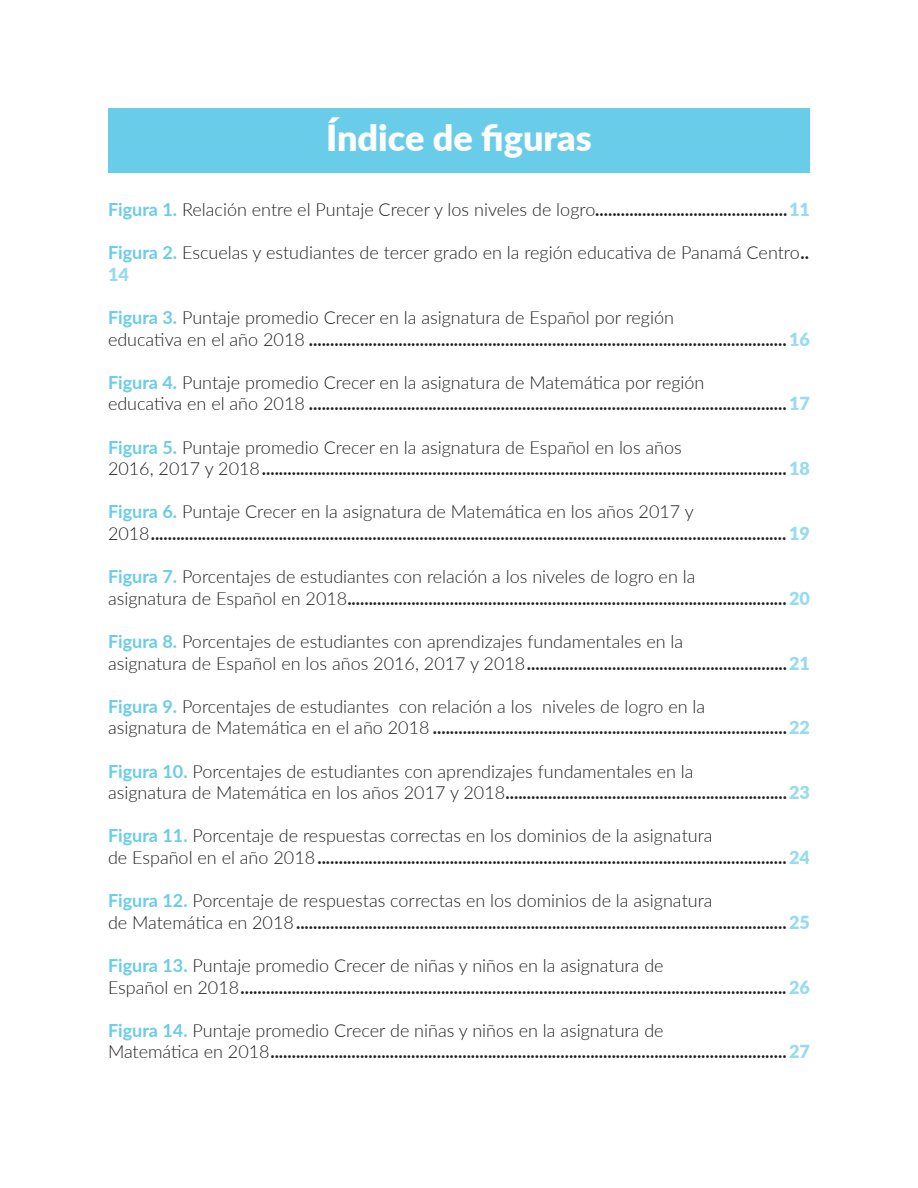
<style>
.page{position:relative;width:918px;height:1188px;background:#fff}
.page>*{position:absolute;margin:0;border:0;box-sizing:border-box;transform-origin:0 0}
.Título_TDC{font:900 36px "Lato";color:#fff}
.t1{font:700 18px "Lato";color:#231f20}
.t2{font:300 18px/21.6px "Lato";color:#231f20}
.s1{font-weight:700;color:#69cce9}
.s2{font-weight:700}
.s3{font-weight:900;color:#96dbf0}
.s4{font-weight:300}
</style>
<div class="page">
<div style="left:108px;top:108px;width:702px;height:65px;background:#69cce9"></div>
<p class="Título_TDC" style="left:326px;top:111px;width:267px">Índice de figuras</p>
<p class="t2" style="left:108px;top:198px;width:704px"><span class="s1">Figura 1.</span> Relación entre el Puntaje Crecer y los niveles de logro<span class="s2">.............................................</span><span class="s3">11</span></p>
<p class="t2" style="left:108px;top:241px;width:703px"><span class="s1">Figura 2.</span> Escuelas y estudiantes de tercer grado en la región educativa de Panamá Centro<span class="s2">..<br></span><span class="s3">14</span></p>
<p class="t2" style="left:108px;top:306px;width:568px"><span class="s1">Figura 3.</span> Puntaje promedio Crecer en la asignatura de Español por región</p>
<p class="t1" style="left:108px;top:326px;width:704px"><span class="s4">educativa en el año 2018</span> ................................................................................................................<span class="s3">16</span></p>
<p class="t2" style="left:108px;top:371px;width:598px"><span class="s1">Figura 4.</span> Puntaje promedio Crecer en la asignatura de Matemática por región</p>
<p class="t1" style="left:108px;top:391px;width:704px"><span class="s4">educativa en el año 2018</span> ................................................................................................................<span class="s3">17</span></p>
<p class="t2" style="left:108px;top:436px;width:575px"><span class="s1">Figura 5.</span> Puntaje promedio Crecer en la asignatura de Español en los años</p>
<p class="t1" style="left:108px;top:455px;width:704px"><span class="s4">2016, 2017 y 2018</span>...........................................................................................................................<span class="s3">18</span></p>
<p class="t2" style="left:108px;top:500px;width:587px"><span class="s1">Figura 6.</span> Puntaje Crecer en la asignatura de Matemática en los años 2017 y</p>
<p class="t1" style="left:108px;top:520px;width:704px"><span class="s4">2018</span>..................................................................................................................................................... <span class="s3">19</span></p>
<p class="t2" style="left:108px;top:565px;width:589px"><span class="s1">Figura 7.</span> Porcentajes de estudiantes con relación a los niveles de logro en la</p>
<p class="t1" style="left:108px;top:585px;width:704px"><span class="s4">asignatura de Español en 2018</span>.......................................................................................................<span class="s3">20</span></p>
<p class="t2" style="left:108px;top:630px;width:577px"><span class="s1">Figura 8.</span> Porcentajes de estudiantes con aprendizajes fundamentales en la</p>
<p class="t1" style="left:108px;top:650px;width:704px"><span class="s4">asignatura de Español en los años 2016, 2017 y 2018</span>.............................................................<span class="s3">21</span></p>
<p class="t2" style="left:108px;top:695px;width:599px"><span class="s1">Figura 9.</span> Porcentajes de estudiantes con relación a los niveles de logro en la</p>
<p class="t1" style="left:108px;top:715px;width:704px"><span class="s4">asignatura de Matemática en el año 2018</span> ...................................................................................<span class="s3">22</span></p>
<p class="t2" style="left:108px;top:760px;width:587px"><span class="s1">Figura 10.</span> Porcentajes de estudiantes con aprendizajes fundamentales en la</p>
<p class="t1" style="left:108px;top:779px;width:704px"><span class="s4">asignatura de Matemática en los años 2017 y 2018</span>..................................................................<span class="s3">23</span></p>
<p class="t2" style="left:108px;top:824px;width:606px"><span class="s1">Figura 11.</span> Porcentaje de respuestas correctas en los dominios de la asignatura</p>
<p class="t1" style="left:108px;top:844px;width:704px"><span class="s4">de Español en el año 2018</span>..............................................................................................................<span class="s3">24</span></p>
<p class="t2" style="left:108px;top:889px;width:606px"><span class="s1">Figura 12.</span> Porcentaje de respuestas correctas en los dominios de la asignatura</p>
<p class="t1" style="left:108px;top:909px;width:704px"><span class="s4">de Matemática en 2018</span>...................................................................................................................<span class="s3">25</span></p>
<p class="t2" style="left:108px;top:954px;width:557px"><span class="s1">Figura 13.</span> Puntaje promedio Crecer de niñas y niños en la asignatura de</p>
<p class="t1" style="left:108px;top:974px;width:704px"><span class="s4">Español en 2018</span>................................................................................................................................<span class="s3">26</span></p>
<p class="t2" style="left:108px;top:1019px;width:557px"><span class="s1">Figura 14.</span> Puntaje promedio Crecer de niñas y niños en la asignatura de</p>
<p class="t1" style="left:108px;top:1039px;width:704px"><span class="s4">Matemática en 2018</span>.........................................................................................................................<span class="s3">27</span></p>
</div>
